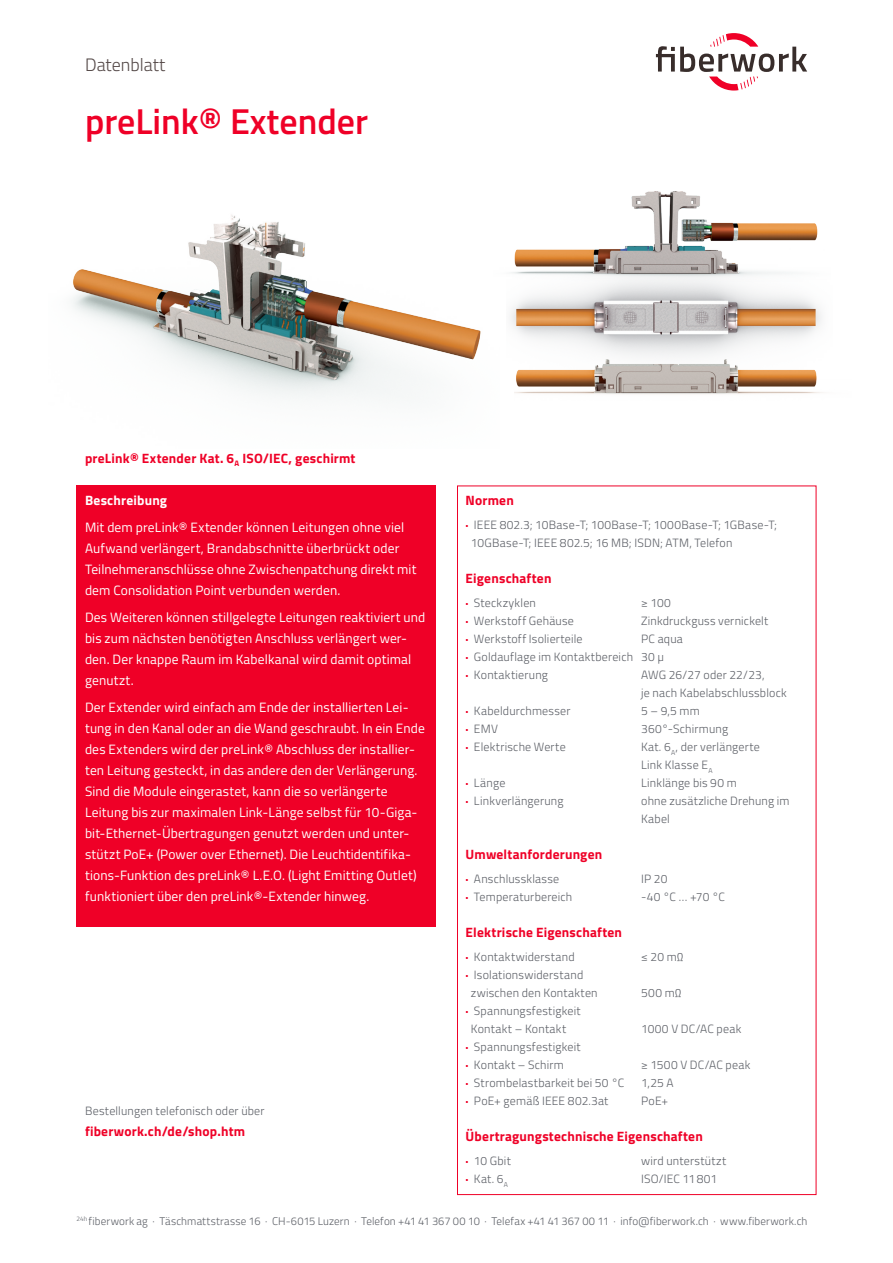
<style>
.page{position:relative;width:893px;height:1263px;background:#fff}
.page>*{position:absolute;margin:0;border:0;box-sizing:border-box;transform-origin:0 0}
.Titel_2{font:600 36px "Titillium Web";color:#ef0027}
.t1{font:300 18px "Titillium Web";color:#554a49}
.t2{font:13.5px/21px "Titillium Web";letter-spacing:.01em;color:#fff}
.HeadlineTop{font:700 13.5px "Titillium Web";letter-spacing:.015em;color:#ef0027}
.Lauftext_neu{font:700 13.5px "Titillium Web";letter-spacing:.015em;color:#ef0027}
.t3{font:700 13.5px "Titillium Web";letter-spacing:.015em;color:#fff}
.Lauftext_neu-2{font:300 12px/18px "Titillium Web";letter-spacing:.015em;color:#5d6067}
.t4{font:300 11.1px "Titillium Web";letter-spacing:.01em;color:#5d6067}
.s1{font-weight:700;color:#ef0027}
</style>
<div class="page">
<svg style="left:656px;top:33px;width:151px;height:58px"></svg>
<div style="left:77px;top:485px;width:359px;height:442px;background:#ef0027"></div>
<img style="left:73px;top:215px;width:408px;height:183px">
<img style="left:510px;top:304px;width:312px;height:32px">
<img style="left:514px;top:336px;width:309px;height:58px">
<img style="left:511px;top:191px;width:307px;height:113px">
<h2 class="t1" style="left:85px;top:52px;width:82px">Datenblatt</h2>
<p class="Titel_2" style="left:85px;top:95px;width:285px">preLink® Extender</p>
<p class="HeadlineTop" style="left:85px;top:448px;width:272px">preLink® Extender Kat. 6<sub>A</sub> ISO/IEC, geschirmt</p>
<p class="t3" style="left:85px;top:490px;width:84px">Beschreibung</p>
<p class="t2" style="left:85px;top:516px;width:333px">Mit dem preLink® Extender können Leitungen ohne viel Aufwand verlängert, Brandabschnitte überbrückt oder Teilnehmeranschlüsse ohne Zwischenpatchung direkt mit dem Consolidation Point verbunden werden.</p>
<p class="t2" style="left:85px;top:606px;width:342px">Des Weiteren können stillgelegte Leitungen reaktiviert und bis zum nächsten benötigten Anschluss verlängert wer&shy;den. Der knappe Raum im Kabelkanal wird damit optimal genutzt.</p>
<p class="t2" style="left:85px;top:696px;width:341px">Der Extender wird einfach am Ende der installierten Lei&shy;tung in den Kanal oder an die Wand geschraubt. In ein Ende des Extenders wird der preLink® Abschluss der installier&shy;ten Leitung gesteckt, in das andere den der Verlängerung.<br>Sind die Module eingerastet, kann die so verlängerte Leitung bis zur maximalen Link-Länge selbst für 10-Giga&shy;bit-Ethernet-Übertragungen genutzt werden und unter&shy;stützt PoE+ (Power over Ethernet). Die Leuchtidentifika&shy;tions-Funktion des preLink® L.E.O. (Light Emitting Outlet) funktioniert über den preLink®-Extender hinweg.</p>
<p class="Lauftext_neu-2" style="left:85px;top:1102px;width:181px">Bestellungen telefonisch oder über</p>
<p class="HeadlineTop" style="left:85px;top:1121px;width:162px">fiberwork.ch/de/shop.htm</p>
<p class="Lauftext_neu" style="left:466px;top:490px;width:50px">Normen</p>
<p class="Lauftext_neu-2" style="left:471px;top:515px;width:308px;text-indent:-5px"><span class="s1">·</span> IEEE 802.3; 10Base-T; 100Base-T; 1000Base-T; 1GBase-T;<br>10GBase-T; IEEE 802.5; 16 MB; ISDN; ATM, Telefon</p>
<p class="Lauftext_neu" style="left:466px;top:568px;width:87px">Eigenschaften</p>
<p class="Lauftext_neu-2" style="left:466px;top:593px;width:72px"><span class="s1">·</span> Steckzyklen</p>
<p class="Lauftext_neu-2" style="left:641px;top:593px;width:31px">≥ 100</p>
<p class="Lauftext_neu-2" style="left:466px;top:611px;width:110px"><span class="s1">·</span> Werkstoff Gehäuse</p>
<p class="Lauftext_neu-2" style="left:641px;top:611px;width:129px">Zinkdruckguss vernickelt</p>
<p class="Lauftext_neu-2" style="left:466px;top:629px;width:119px"><span class="s1">·</span> Werkstoff Isolierteile</p>
<p class="Lauftext_neu-2" style="left:641px;top:629px;width:43px">PC aqua</p>
<p class="Lauftext_neu-2" style="left:466px;top:647px;width:200px"><span class="s1">·</span> Goldauflage im Kontaktbereich 30 µ</p>
<p class="Lauftext_neu-2" style="left:466px;top:665px;width:84px"><span class="s1">·</span> Kontaktierung</p>
<p class="Lauftext_neu-2" style="left:641px;top:665px;width:125px">AWG 26/27 oder 22/23,</p>
<p class="Lauftext_neu-2" style="left:641px;top:683px;width:147px">je nach Kabelabschlussblock</p>
<p class="Lauftext_neu-2" style="left:466px;top:701px;width:106px"><span class="s1">·</span> Kabeldurchmesser</p>
<p class="Lauftext_neu-2" style="left:641px;top:701px;width:60px">5 – 9,5 mm</p>
<p class="Lauftext_neu-2" style="left:466px;top:719px;width:34px"><span class="s1">·</span> EMV</p>
<p class="Lauftext_neu-2" style="left:641px;top:719px;width:88px">360°-Schirmung</p>
<p class="Lauftext_neu-2" style="left:466px;top:737px;width:102px"><span class="s1">·</span> Elektrische Werte</p>
<p class="Lauftext_neu-2" style="left:641px;top:737px;width:120px">Kat. 6<sub>A</sub>, der verlängerte<br>Link Klasse E<sub>A</sub></p>
<p class="Lauftext_neu-2" style="left:466px;top:773px;width:41px"><span class="s1">·</span> Länge</p>
<p class="Lauftext_neu-2" style="left:641px;top:773px;width:97px">Linklänge bis 90 m</p>
<p class="Lauftext_neu-2" style="left:466px;top:791px;width:99px"><span class="s1">·</span> Linkverlängerung</p>
<p class="Lauftext_neu-2" style="left:641px;top:791px;width:150px">ohne zusätzliche Drehung im<br>Kabel</p>
<p class="HeadlineTop" style="left:466px;top:844px;width:138px">Umweltanforderungen</p>
<p class="Lauftext_neu-2" style="left:466px;top:869px;width:95px"><span class="s1">·</span> Anschlussklasse</p>
<p class="Lauftext_neu-2" style="left:641px;top:869px;width:28px">IP 20</p>
<p class="Lauftext_neu-2" style="left:466px;top:887px;width:108px"><span class="s1">·</span> Temperaturbereich</p>
<p class="Lauftext_neu-2" style="left:641px;top:887px;width:85px">-40 °C … +70 °C</p>
<p class="HeadlineTop" style="left:466px;top:922px;width:158px">Elektrische Eigenschaften</p>
<p class="Lauftext_neu-2" style="left:466px;top:947px;width:111px"><span class="s1">·</span> Kontaktwiderstand</p>
<p class="Lauftext_neu-2" style="left:641px;top:947px;width:44px">≤20mΩ</p>
<p class="Lauftext_neu-2" style="left:471px;top:965px;width:128px;text-indent:-5px"><span class="s1">·</span> Isolationswiderstand zwischen den Kontakten</p>
<p class="Lauftext_neu-2" style="left:641px;top:983px;width:42px">500 mΩ</p>
<p class="Lauftext_neu-2" style="left:471px;top:1001px;width:111px;text-indent:-5px"><span class="s1">·</span> Spannungsfestigkeit<br>Kontakt – Kontakt</p>
<p class="Lauftext_neu-2" style="left:466px;top:1037px;width:117px"><span class="s1">·</span> Spannungsfestigkeit <span class="s1">·</span> Kontakt – Schirm</p>
<p class="Lauftext_neu-2" style="left:641px;top:1019px;width:102px">1000 V DC/AC peak</p>
<p class="Lauftext_neu-2" style="left:641px;top:1055px;width:111px">≥ 1500 V DC/AC peak</p>
<p class="Lauftext_neu-2" style="left:466px;top:1073px;width:160px"><span class="s1">·</span> Strombelastbarkeit bei 50 °C</p>
<p class="Lauftext_neu-2" style="left:641px;top:1073px;width:34px">1,25 A</p>
<p class="Lauftext_neu-2" style="left:466px;top:1091px;width:144px"><span class="s1">·</span> PoE+ gemäß IEEE 802.3at</p>
<p class="Lauftext_neu-2" style="left:641px;top:1091px;width:29px">PoE+</p>
<p class="HeadlineTop" style="left:466px;top:1126px;width:239px">Übertragungstechnische Eigenschaften</p>
<p class="Lauftext_neu-2" style="left:466px;top:1151px;width:47px"><span class="s1">·</span> 10 Gbit</p>
<p class="Lauftext_neu-2" style="left:641px;top:1151px;width:87px">wird unterstützt</p>
<p class="Lauftext_neu-2" style="left:466px;top:1169px;width:44px"><span class="s1">·</span> Kat. 6<sub>A</sub></p>
<p class="Lauftext_neu-2" style="left:641px;top:1169px;width:78px">ISO/IEC 11801</p>
<p class="t4" style="left:77px;top:1212px;width:732px"><sup>24h</sup> fiberwork ag · Täschmattstrasse 16 · CH-6015 Luzern · Telefon +41 41 367 00 10 · Telefax +41 41 367 00 11 · info@fiberwork.ch · www.fiberwork.ch</p>
</div>
